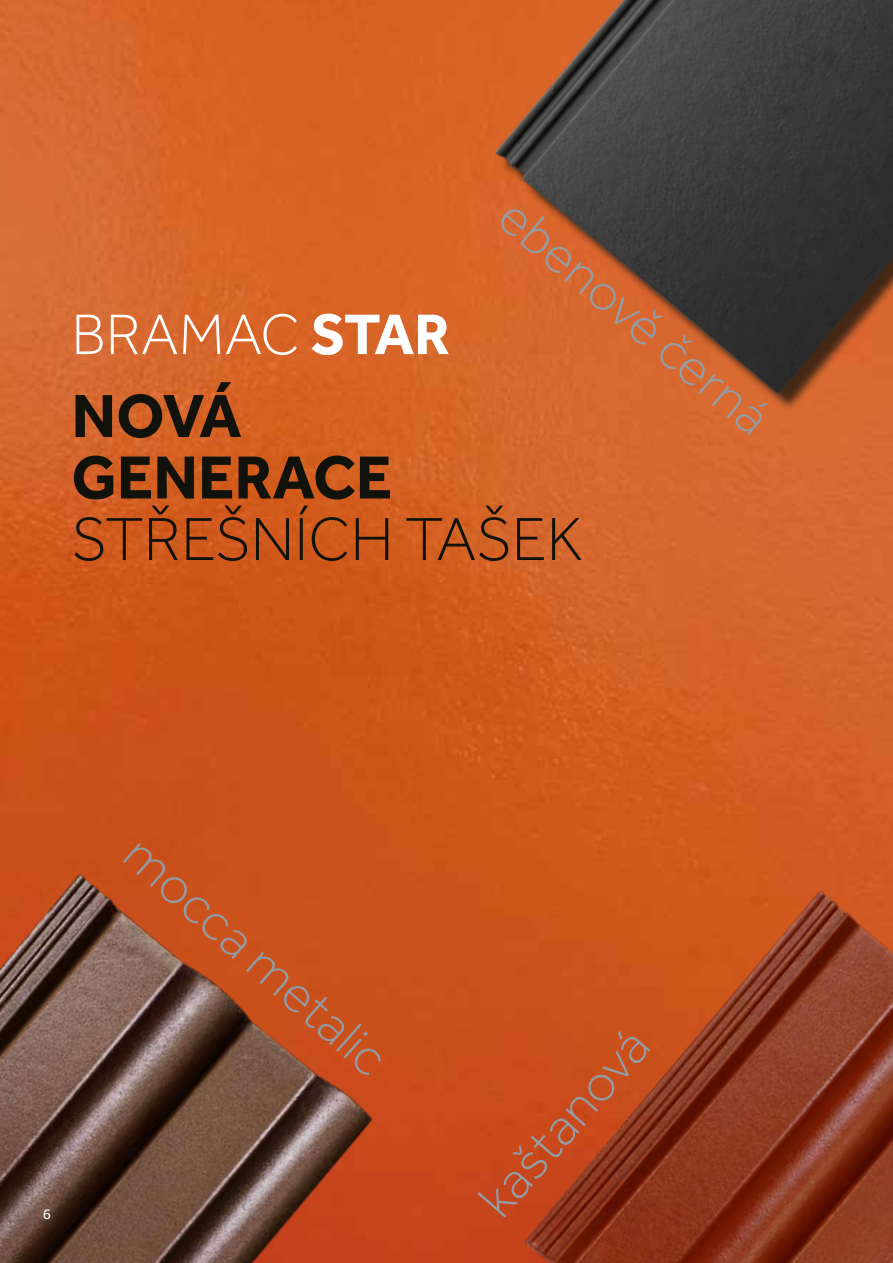
<style>
.page{position:relative;width:893px;height:1263px;background:#fff}
.page>*{position:absolute;margin:0;border:0;box-sizing:border-box;transform-origin:0 0}
.t1{font:300 62.85px "Effra";color:#12120d}
.t2{font:700 62.85px/61.5px "Effra";color:#12120d}
.t3{font:300 59.1px "Effra";color:#fff}
.t4{font:300 54px "Effra";color:#959ca3}
.t5{font:300 54px "Effra";color:#949aa2}
.t6{font:15px "Effra";color:#fff}
.s1{font-weight:700}
</style>
<div class="page">
<img style="left:0;top:0;width:893px;height:1263px">
<img style="left:503px;top:872px;width:390px;height:391px">
<img style="left:0;top:848px;width:403px;height:415px">
<img style="left:421px;top:0;width:472px;height:455px">
<p class="t4" style="left:527px;top:184px;width:337px;rotate:40deg">ebenově černá</p>
<p class="t3" style="left:71px;top:299px;width:380px">BRAMAC <span class="s1">STAR</span></p>
<p class="t2" style="left:71px;top:385px;width:322px">NOVÁ<br>GENERACE</p>
<p class="t1" style="left:71px;top:501px;width:513px">STŘEŠNÍCH TAŠEK</p>
<p class="t6" style="left:43px;top:1205px;width:10px">6</p>
<p class="t5" style="left:152px;top:822px;width:333px;rotate:41deg">mocca metalic</p>
<p class="t4" style="left:464px;top:1187px;width:231px;rotate:-49deg">kaštanová</p>
</div>
